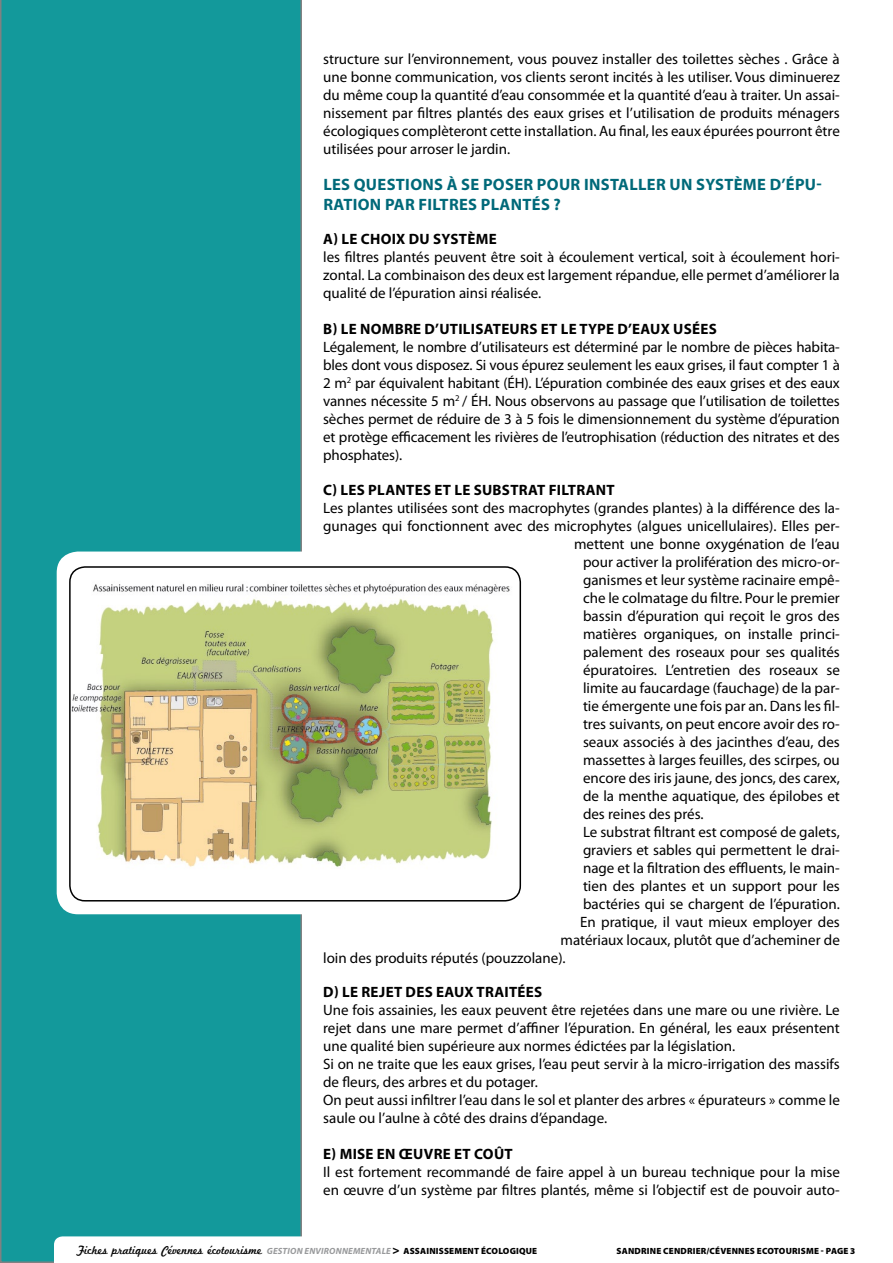
<style>
.page{position:relative;width:893px;height:1263px;background:#fff}
.page>*{position:absolute;margin:0;border:0;box-sizing:border-box;transform-origin:0 0}
.t1{font:700 16.5px/19.8px "Myriad Pro";letter-spacing:.02em;color:#006979}
.t2{font:15px/18px "Myriad Pro";color:#000;text-align:justify}
.t3{font:700 15px "Myriad Pro";letter-spacing:.02em;color:#000}
.t4{font:12px "Marketing Script";color:#000}
.t5{font:900 9px "Myriad Pro";letter-spacing:.02em;color:#000}
.s1{font-family:"Myriad Pro";font-weight:700;font-style:italic;font-size:9px;color:#98999b}
.s2{font-family:"Myriad Pro";font-weight:900}
.s3{font-family:"Myriad Pro";font-weight:900;font-size:9px}
</style>
<div class="page">
<div style="left:0;top:0;width:302px;height:1263px;background:#13999b"></div>
<svg style="left:54px;top:1236px;width:248px;height:27px"></svg>
<div style="left:57px;top:551px;width:512px;height:363px;background:#fff;border-radius:21px"></div>
<img style="left:70px;top:567px;width:450px;height:334px;border-radius:15px">
<div style="left:69px;top:566px;width:452px;height:335px;border:2px solid #000;border-radius:15px"></div>
<p class="t2" style="left:323px;top:50px;width:518px">structure sur l’environnement, vous pouvez installer des toilettes sèches . Grâce à une bonne communication, vos clients seront incités à les utiliser. Vous diminuerez du même coup la quantité d’eau consommée et la quantité d’eau à traiter. Un assai&shy;nissement par filtres plantés des eaux grises et l’utilisation de produits ménagers écologiques complèteront cette installation. Au final, les eaux épurées pourront être utilisées pour arroser le jardin.</p>
<p class="t1" style="left:323px;top:174px;width:500px">LES QUESTIONS À SE POSER POUR INSTALLER UN SYSTÈME D’ÉPU-<br>RATION PAR FILTRES PLANTÉS ?</p>
<p class="t3" style="left:323px;top:230px;width:175px">A) LE CHOIX DU SYSTÈME</p>
<p class="t2" style="left:323px;top:248px;width:518px">les filtres plantés peuvent être soit à écoulement vertical, soit à écoulement hori&shy;zontal. La combinaison des deux est largement répandue, elle permet d’améliorer la qualité de l’épuration ainsi réalisée.</p>
<p class="t3" style="left:323px;top:320px;width:395px">B) LE NOMBRE D’UTILISATEURS ET LE TYPE D’EAUX USÉES</p>
<p class="t2" style="left:323px;top:338px;width:518px">Légalement, le nombre d’utilisateurs est déterminé par le nombre de pièces habita&shy;bles dont vous disposez. Si vous épurez seulement les eaux grises, il faut compter 1 à 2 m<sup>2</sup> par équivalent habitant (ÉH). L’épuration combinée des eaux grises et des eaux vannes nécessite 5 m<sup>2</sup> / ÉH. Nous observons au passage que l’utilisation de toilettes sèches permet de réduire de 3 à 5 fois le dimensionnement du système d’épuration et protège efficacement les rivières de l’eutrophisation (réduction des nitrates et des phosphates).</p>
<p class="t3" style="left:323px;top:480px;width:293px">C) LES PLANTES ET LE SUBSTRAT FILTRANT</p>
<p class="t2" style="left:323px;top:498px;width:518px">Les plantes utilisées sont des macrophytes (grandes plantes) à la différence des la-</p>
<p class="t2" style="left:323px;top:516px;width:518px">gunages qui fonctionnent avec des microphytes (algues unicellulaires). Elles per-</p>
<p class="t2" style="left:574px;top:534px;width:267px">mettent une bonne oxygénation de l’eau</p>
<p class="t2" style="left:583px;top:552px;width:258px">pour activer la prolifération des micro-or-</p>
<p class="t2" style="left:583px;top:570px;width:258px">ganismes et leur système racinaire empê-</p>
<p class="t2" style="left:583px;top:588px;width:258px">che le colmatage du filtre. Pour le premier</p>
<p class="t2" style="left:583px;top:606px;width:258px">bassin d’épuration qui reçoit le gros des</p>
<p class="t2" style="left:583px;top:624px;width:258px">matières organiques, on installe princi-</p>
<p class="t2" style="left:583px;top:642px;width:258px">palement des roseaux pour ses qualités</p>
<p class="t2" style="left:583px;top:660px;width:258px">épuratoires. L’entretien des roseaux se</p>
<p class="t2" style="left:583px;top:678px;width:258px">limite au faucardage (fauchage) de la par-</p>
<p class="t2" style="left:583px;top:696px;width:258px">tie émergente une fois par an. Dans les fil-</p>
<p class="t2" style="left:583px;top:714px;width:258px">tres suivants, on peut encore avoir des ro-</p>
<p class="t2" style="left:583px;top:732px;width:258px">seaux associés à des jacinthes d’eau, des</p>
<p class="t2" style="left:583px;top:750px;width:258px">massettes à larges feuilles, des scirpes, ou</p>
<p class="t2" style="left:583px;top:768px;width:258px">encore des iris jaune, des joncs, des carex,</p>
<p class="t2" style="left:583px;top:786px;width:258px">de la menthe aquatique, des épilobes et</p>
<p class="t2" style="left:583px;top:804px;width:122px">des reines des prés.</p>
<p class="t2" style="left:583px;top:822px;width:258px">Le substrat filtrant est composé de galets,</p>
<p class="t2" style="left:583px;top:840px;width:258px">graviers et sables qui permettent le drai-</p>
<p class="t2" style="left:583px;top:858px;width:258px">nage et la filtration des effluents, le main-</p>
<p class="t2" style="left:583px;top:876px;width:258px">tien des plantes et un support pour les</p>
<p class="t2" style="left:583px;top:894px;width:258px">bactéries qui se chargent de l’épuration.</p>
<p class="t2" style="left:580px;top:912px;width:261px">En pratique, il vaut mieux employer des</p>
<p class="t2" style="left:560px;top:930px;width:281px">matériaux locaux, plutôt que d’acheminer de</p>
<p class="t2" style="left:323px;top:948px;width:244px">loin des produits réputés (pouzzolane).</p>
<p class="t3" style="left:323px;top:982px;width:220px">D) LE REJET DES EAUX TRAITÉES</p>
<p class="t2" style="left:323px;top:1001px;width:518px;text-align:left">Une fois assainies, les eaux peuvent être rejetées dans une mare ou une rivière. Le rejet dans une mare permet d’affiner l’épuration. En général, les eaux présentent une qualité bien supérieure aux normes édictées par la législation.<br>Si on ne traite que les eaux grises, l’eau peut servir à la micro-irrigation des massifs de fleurs, des arbres et du potager.<br>On peut aussi infiltrer l’eau dans le sol et planter des arbres « épurateurs » comme le saule ou l’aulne à côté des drains d’épandage.</p>
<p class="t3" style="left:323px;top:1144px;width:191px">E) MISE EN ŒUVRE ET COÛT</p>
<p class="t2" style="left:323px;top:1163px;width:518px">Il est fortement recommandé de faire appel à un bureau technique pour la mise en œuvre d’un système par filtres plantés, même si l’objectif est de pouvoir auto-</p>
<p class="t4" style="left:77px;top:1243px;width:462px">Fiches pratiques Cévennes écotourisme <span class="s1">GESTION ENVIRONNEMENTALE</span> <span class="s2">&gt;</span> <span class="s3">ASSAINISSEMENT ÉCOLOGIQUE</span></p>
<p class="t5" style="left:617px;top:1245px;width:240px">SANDRINE CENDRIER/CÉVENNES ECOTOURISME - PAGE 3</p>
</div>
